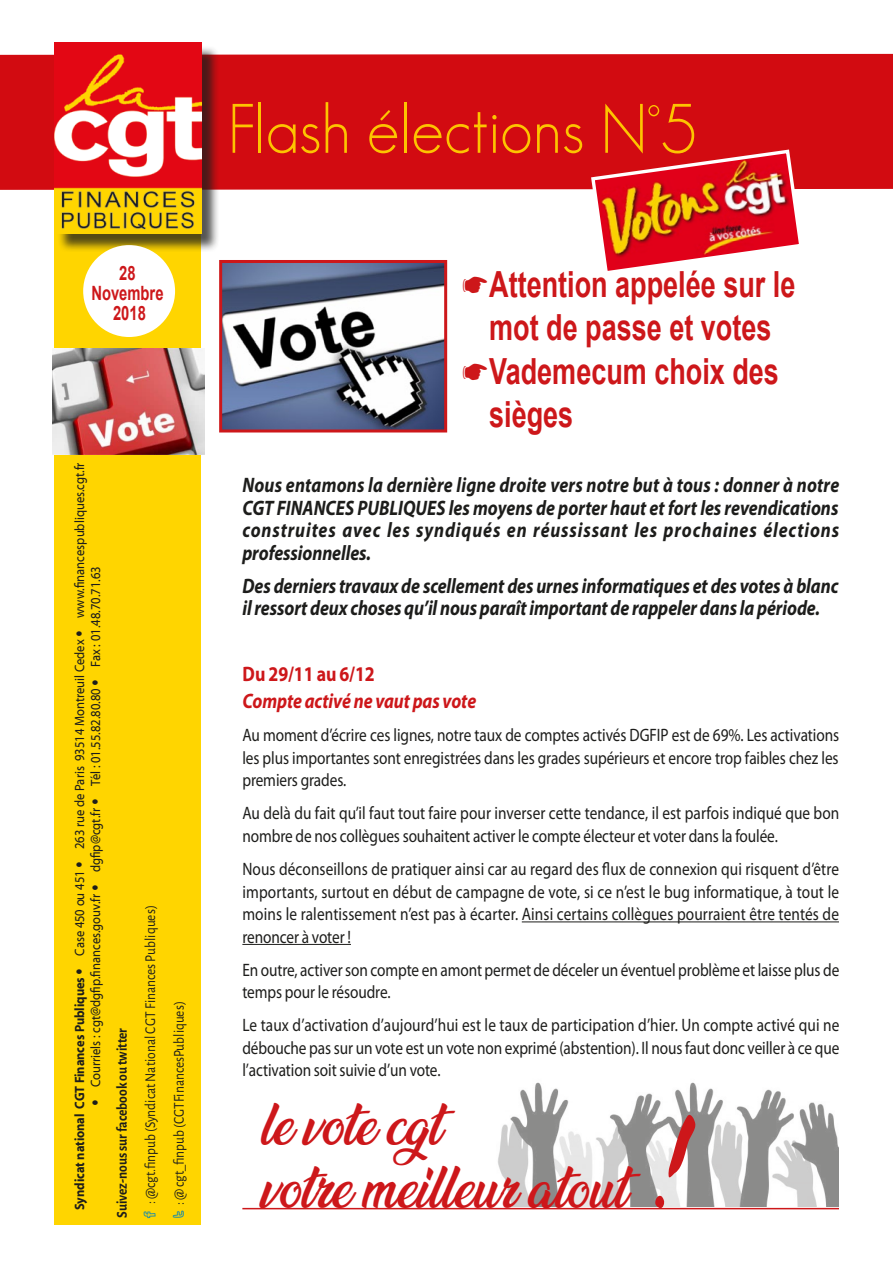
<style>
.page{position:relative;width:893px;height:1263px;background:#fff}
.page>*{position:absolute;margin:0;border:0;box-sizing:border-box;transform-origin:0 0}
.t1{font:300 68.4px "Geosans";color:#fdc400;scale:.95 1}
.t2{font:900 52.05px "Ananda";color:#cd171a;scale:.9 1}
.Normal__Web{font:700 36px/43.2px "Arial";color:#cd171a;scale:.75 1}
.t3{font:italic 700 21px/22.5px "Myriad Pro";letter-spacing:-.005em;color:#1d1d1b;text-align:justify;scale:.85 1}
.t4{font:italic 700 21px "Myriad Pro";letter-spacing:-.005em;color:#cd171a;scale:.85 1}
.t5{font:700 21px "Myriad Pro";letter-spacing:-.005em;color:#cd171a;scale:.85 1}
.t6{font:700 19.65px "Arial";color:#cd171a;scale:.75 1}
.t7{font:18px/22.5px "Myriad Pro";letter-spacing:-.005em;color:#1d1d1b;text-align:justify;scale:.85 1}
.Style_de_paragraphe{font:15px "Alegreya Sans";color:#1d1d1b;scale:.9 1}
.Style_de_paragraphe-2{font:700 15px "Alegreya Sans";color:#1d1d1b;scale:.9 1}
.t8{font:13.5px "Myriad Web Pro";color:#1d1d1b;scale:.9 1}
.t9{font:700 13.5px "Myriad Web Pro";color:#1d1d1b;scale:.9 1}
</style>
<div class="page">
<div style="left:54px;top:177px;width:147px;height:1048px;background:#ffd500"></div>
<svg style="left:0;top:42px;width:893px;height:215px"></svg>
<div style="left:57px;top:45px;width:163px;height:208px;background:#1d1d1b;opacity:.75"></div>
<img style="left:55px;top:43px;width:147px;height:191px">
<div style="left:83px;top:245px;width:92px;height:92px;background:#fff;border-radius:50%"></div>
<img style="left:52px;top:348px;width:152px;height:107px">
<img style="left:223px;top:264px;width:220px;height:164px">
<div style="left:219px;top:260px;width:228px;height:172px;border:3px solid #cd171a"></div>
<img style="left:589px;top:148px;width:216px;height:123px">
<img style="left:498px;top:1082px;width:341px;height:125px">
<hr style="left:242px;top:1208px;width:597px;height:1px;background:#cd171a">
<hr style="left:522px;top:921px;width:317px;height:1px;background:#1d1d1b">
<hr style="left:242px;top:944px;width:109px;height:1px;background:#1d1d1b">
<svg style="left:653px;top:1113px;width:46px;height:97px"></svg>
<p class="t6" style="left:119px;top:260px;width:23px">28</p>
<p class="t6" style="left:91px;top:280px;width:98px">Novembre</p>
<p class="t6" style="left:113px;top:300px;width:45px">2018</p>
<p class="t8" style="left:72px;top:618px;width:174px;rotate:-90deg">www.financespubliques.cgt.fr</p>
<p class="t8" style="left:88px;top:667px;width:113px;rotate:-90deg">Fax : 01.48.70.71.63</p>
<p class="t8" style="left:72px;top:849px;width:234px;rotate:-90deg">263 rue de Paris 93514 Montreuil Cedex</p>
<p class="t8" style="left:88px;top:786px;width:111px;rotate:-90deg">Tél : 01.55.82.80.80</p>
<p class="t8" style="left:88px;top:872px;width:73px;rotate:-90deg">dgfip@cgt.fr</p>
<p class="t8" style="left:72px;top:956px;width:96px;rotate:-90deg">Case 450 ou 451</p>
<p class="t8" style="left:88px;top:1087px;width:216px;rotate:-90deg">Courriels : cgt@dgfip.finances.gouv.fr</p>
<p class="t9" style="left:72px;top:1210px;width:260px;rotate:-90deg">Syndicat national CGT Finances Publiques</p>
<p class="Style_de_paragraphe-2" style="left:111px;top:1218px;width:213px;rotate:-90deg">Suivez-nous sur facebook ou twitter</p>
<p class="Style_de_paragraphe" style="left:140px;top:1204px;width:333px;rotate:-90deg">: @cgt.finpub (Syndicat National CGT Finances Publiques)</p>
<p class="Style_de_paragraphe" style="left:169px;top:1205px;width:228px;rotate:-90deg">: @ cgt_finpub (CGTFinancesPubliques)</p>
<p class="t1" style="left:228px;top:91px;width:495px">Flash élections N°5</p>
<p class="Normal__Web" style="left:489px;top:264px;width:410px">Attention appelée sur le mot de passe et votes</p>
<p class="Normal__Web" style="left:489px;top:350px;width:388px">Vademecum choix des sièges</p>
<p class="t3" style="left:242px;top:473px;width:704px">Nous entamons la dernière ligne droite vers notre but à tous : donner à notre CGT FINANCES PUBLIQUES les moyens de porter haut et fort les revendications construites avec les syndiqués en réussissant les prochaines élections professionnelles.</p>
<p class="t3" style="left:242px;top:574px;width:703px">Des derniers travaux de scellement des urnes informatiques et des votes à blanc il ressort deux choses qu’il nous paraît important de rappeler dans la période.</p>
<p class="t5" style="left:243px;top:661px;width:157px">Du 29/11 au 6/12</p>
<p class="t4" style="left:242px;top:687px;width:277px">Compte activé ne vaut pas vote</p>
<p class="t7" style="left:242px;top:724px;width:704px">Au moment d’écrire ces lignes, notre taux de comptes activés DGFIP est de 69%. Les activations les plus importantes sont enregistrées dans les grades supérieurs et encore trop faibles chez les premiers grades.</p>
<p class="t7" style="left:242px;top:802px;width:704px">Au delà du fait qu’il faut tout faire pour inverser cette tendance, il est parfois indiqué que bon nombre de nos collègues souhaitent activer le compte électeur et voter dans la foulée.</p>
<p class="t7" style="left:242px;top:857px;width:704px">Nous déconseillons de pratiquer ainsi car au regard des flux de connexion qui risquent d’être importants, surtout en début de campagne de vote, si ce n’est le bug informatique, à tout le moins le ralentissement n’est pas à écarter. Ainsi certains collègues pourraient être tentés de renoncer à voter !</p>
<p class="t7" style="left:242px;top:958px;width:704px">En outre, activer son compte en amont permet de déceler un éventuel problème et laisse plus de temps pour le résoudre.</p>
<p class="t7" style="left:242px;top:1014px;width:704px">Le taux d’activation d’aujourd’hui est le taux de participation d’hier. Un compte activé qui ne débouche pas sur un vote est un vote non exprimé (abstention). Il nous faut donc veiller à ce que l’activation soit suivie d’un vote.</p>
<p class="t2" style="left:261px;top:1097px;width:202px">le vote cgt</p>
<p class="t2" style="left:261px;top:1159px;width:408px">votre meilleur atout</p>
</div>
